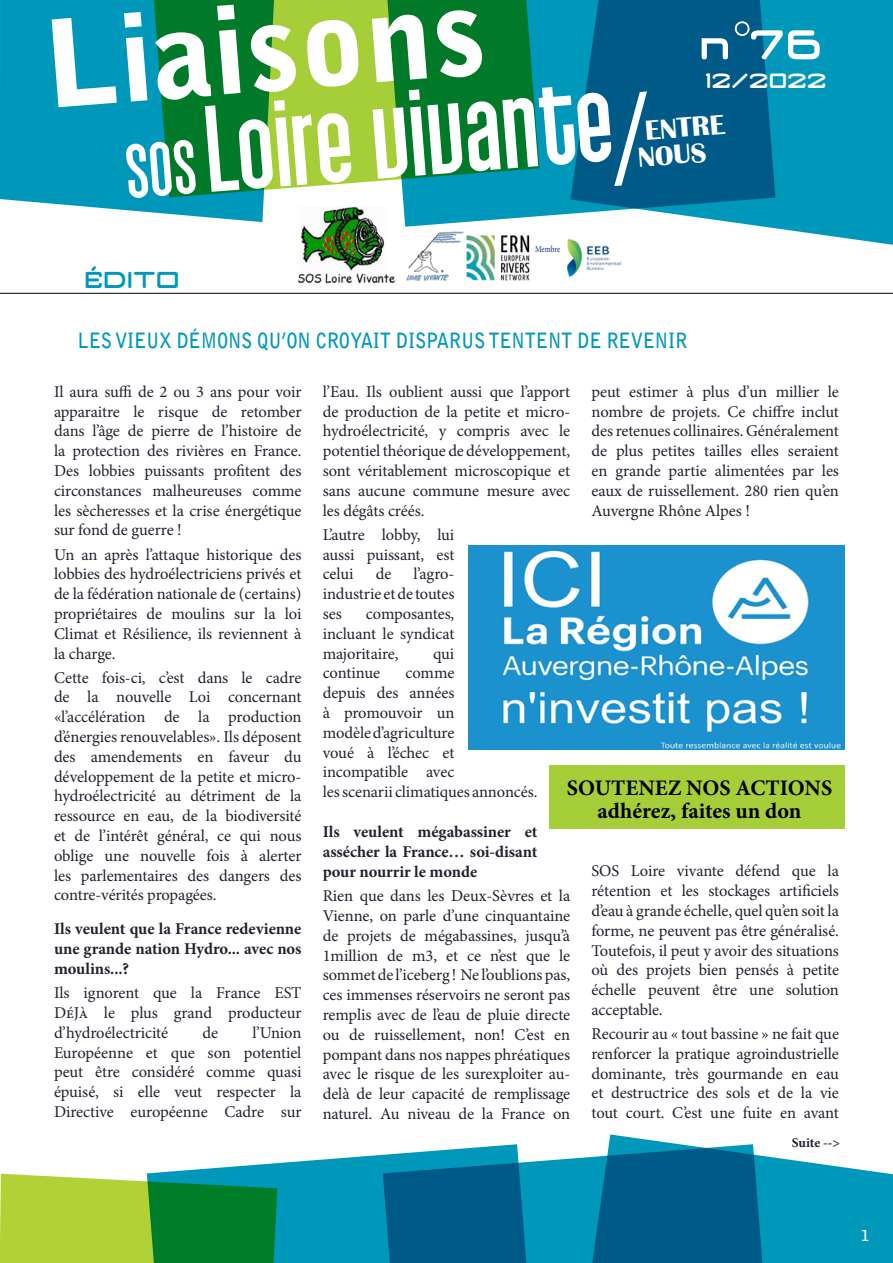
<style>
.page{position:relative;width:893px;height:1263px;background:#fff}
.page>*{position:absolute;margin:0;border:0;box-sizing:border-box;transform-origin:0 0}
.t1{font:900 120px "Bell Gothic Std";color:#fff}
.t2{font:54px "Classic Robot";color:#fff}
.t3{font:30px "Classic Robot";color:#0098ba}
.t4{font:700 28.5px/26.7px "Britannic";color:#fff}
.t5{font:27px "Classic Robot";color:#fff}
.t6{font:700 22.2px/22.5px "Minion Pro";color:#000;text-align:center}
.t7{font:700 21px "Bell Gothic Std";letter-spacing:-.01em;color:#0098ba;scale:.88 1}
.t8{font:16.5px/19.8px "Minion Pro";letter-spacing:-.005em;color:#212230;text-align:justify}
.t9{font:700 16.5px/19.8px "Minion Pro";letter-spacing:-.005em;color:#212230;text-align:justify}
.t10{font:700 15px "Bell Gothic Std";color:#fff}
.t11{font:700 13.5px "Minion Pro";letter-spacing:-.01em;color:#212230}
.t12{font:500 9.3px "Minion Pro";letter-spacing:-.01em;color:#25408f;scale:.8 1}
</style>
<div class="page">
<hr style="left:0;top:293px;width:893px;height:1px;background:#000">
<div style="left:766px;top:0;width:127px;height:245px;background:#0098ba"></div>
<svg style="left:147px;top:1154px;width:236px;height:109px;fill:#0098ba"></svg>
<svg style="left:403px;top:0;width:372px;height:227px;fill:#005a87"></svg>
<svg style="left:277px;top:0;width:262px;height:87px;fill:#007a29"></svg>
<svg style="left:0;top:0;width:277px;height:222px;fill:#0098ba"></svg>
<svg style="left:126px;top:87px;width:485px;height:111px"></svg>
<svg style="left:614px;top:91px;width:33px;height:95px"></svg>
<svg style="left:609px;top:1134px;width:284px;height:129px"></svg>
<svg style="left:383px;top:1144px;width:392px;height:119px;fill:#005a87"></svg>
<svg style="left:0;top:1174px;width:277px;height:89px"></svg>
<img style="left:406px;top:231px;width:57px;height:50px">
<img style="left:466px;top:235px;width:64px;height:46px">
<img style="left:297px;top:207px;width:99px;height:77px">
<img style="left:561px;top:226px;width:63px;height:52px">
<img style="left:468px;top:545px;width:377px;height:204px">
<div style="left:549px;top:765px;width:295px;height:64px;background:#a6ce39"></div>
<h1 class="t1" style="left:41px;top:-6px;width:442px;rotate:-4deg">Liaisons</h1>
<h3 class="t3" style="left:86px;top:266px;width:97px">ÉDITO</h3>
<p class="t12" style="left:535px;top:243px;width:33px">Membre</p>
<h2 class="t2" style="left:702px;top:20px;width:125px">n°76</h2>
<h3 class="t5" style="left:706px;top:68px;width:123px">12/2022</h3>
<h3 class="t4" style="left:635px;top:118px;width:90px;text-indent:9px;rotate:-4deg">ENTRE<br>NOUS</h3>
<p class="t7" style="left:78px;top:328px;width:694px">LES VIEUX DÉMONS QU’ON CROYAIT DISPARUS TENTENT DE REVENIR</p>
<p class="t8" style="left:54px;top:382px;width:249px">Il aura suffi de 2 ou 3 ans pour voir apparaitre le risque de retomber dans l’âge de pierre de l’histoire de la protection des rivières en France.<br>Des lobbies puissants profitent des circonstances malheureuses comme les sècheresses et la crise énergétique sur fond de guerre !</p>
<p class="t8" style="left:54px;top:544px;width:249px">Un an après l’attaque historique des lobbies des hydroélectriciens privés et de la fédération nationale de (certains) propriétaires de moulins sur la loi Climat et Résilience, ils reviennent à la charge.</p>
<p class="t8" style="left:54px;top:667px;width:249px">Cette fois-ci, c’est dans le cadre de la nouvelle Loi concernant «l’accélération de la production d’énergies renouvelables». Ils déposent des amendements en faveur du développement de la petite et micro&shy;hydroélectricité au détriment de la ressource en eau, de la biodiversité et de l’intérêt général, ce qui nous oblige une nouvelle fois à alerter les parlementaires des dangers des contre-vérités propagées.</p>
<p class="t9" style="left:54px;top:919px;width:249px">Ils veulent que la France redevienne une grande nation Hydro... avec nos moulins...?</p>
<p class="t8" style="left:54px;top:983px;width:249px">Ils ignorent que la France EST DéJà le plus grand producteur d’hydroélectricité</p>
<p class="t8" style="left:54px;top:1022px;width:249px;text-indent:198px">l’Union Européenne et que son potentiel peut être considéré comme quasi épuisé, si elle veut respecter la Directive européenne Cadre sur</p>
<p class="t8" style="left:202px;top:1022px;width:17px">de</p>
<p class="t8" style="left:323px;top:382px;width:249px">l’Eau. Ils oublient aussi que l’apport de production de la petite et micro&shy;hydroélectricité, y compris avec le potentiel théorique de développement, sont véritablement microscopique et sans aucune commune mesure avec les dégâts créés.</p>
<p class="t8" style="left:323px;top:525px;width:133px">L’autre lobby, lui aussi puissant, est celui</p>
<p class="t8" style="left:323px;top:564px;width:133px;text-indent:91px">l’agro&shy;industrie et de toutes ses</p>
<p class="t8" style="left:376px;top:564px;width:17px">de</p>
<p class="t8" style="left:323px;top:604px;width:133px;text-indent:43px">composantes, incluant le syndicat majoritaire,</p>
<p class="t8" style="left:433px;top:643px;width:23px">qui</p>
<p class="t8" style="left:591px;top:382px;width:249px">peut estimer à plus d’un millier le nombre de projets. Ce chiffre inclut des retenues collinaires. Généralement de plus petites tailles elles seraient en grande partie alimentées par les eaux de ruissellement. 280 rien qu’en Auvergne Rhône Alpes !</p>
<p class="t8" style="left:323px;top:663px;width:59px">continue</p>
<p class="t8" style="left:323px;top:663px;width:216px;text-align:left;text-indent:83px">comme<br>depuis des années<br>à promouvoir un<br>modèle d’agriculture<br>voué à l’échec et incompatible avec<br>les scenarii climatiques annoncés.</p>
<p class="t9" style="left:323px;top:822px;width:216px">Ils veulent mégabassiner et assécher la France… soi-disant pour nourrir le monde</p>
<p class="t8" style="left:323px;top:886px;width:249px">Rien que dans les Deux-Sèvres et la Vienne, on parle d’une cinquantaine de projets de mégabassines, jusqu’à 1million de m3, et ce n’est que le sommet de l’iceberg ! Ne l’oublions pas, ces immenses réservoirs ne seront pas remplis avec de l’eau de pluie directe ou de ruissellement, non! C’est en pompant dans nos nappes phréatiques avec le risque de les surexploiter au&shy;delà de leur capacité de remplissage naturel. Au niveau de la France on</p>
<h3 class="t6" style="left:567px;top:776px;width:267px">SOUTENEZ NOS ACTIONS adhérez, faites un don</h3>
<p class="t8" style="left:591px;top:861px;width:249px">SOS Loire vivante défend que la rétention et les stockages artificiels d’eau à grande échelle, quel qu’en soit la forme, ne peuvent pas être généralisé.<br>Toutefois, il peut y avoir des situations où des projets bien pensés à petite échelle peuvent être une solution acceptable.</p>
<p class="t8" style="left:591px;top:1024px;width:249px">Recourir au « tout bassine » ne fait que renforcer la pratique agroindustrielle dominante, très gourmande en eau et destructrice des sols et de la vie tout court. C’est une fuite en avant</p>
<p class="t11" style="left:792px;top:1133px;width:49px">Suite --&gt;</p>
<p class="t10" style="left:861px;top:1227px;width:10px">1</p>
</div>
